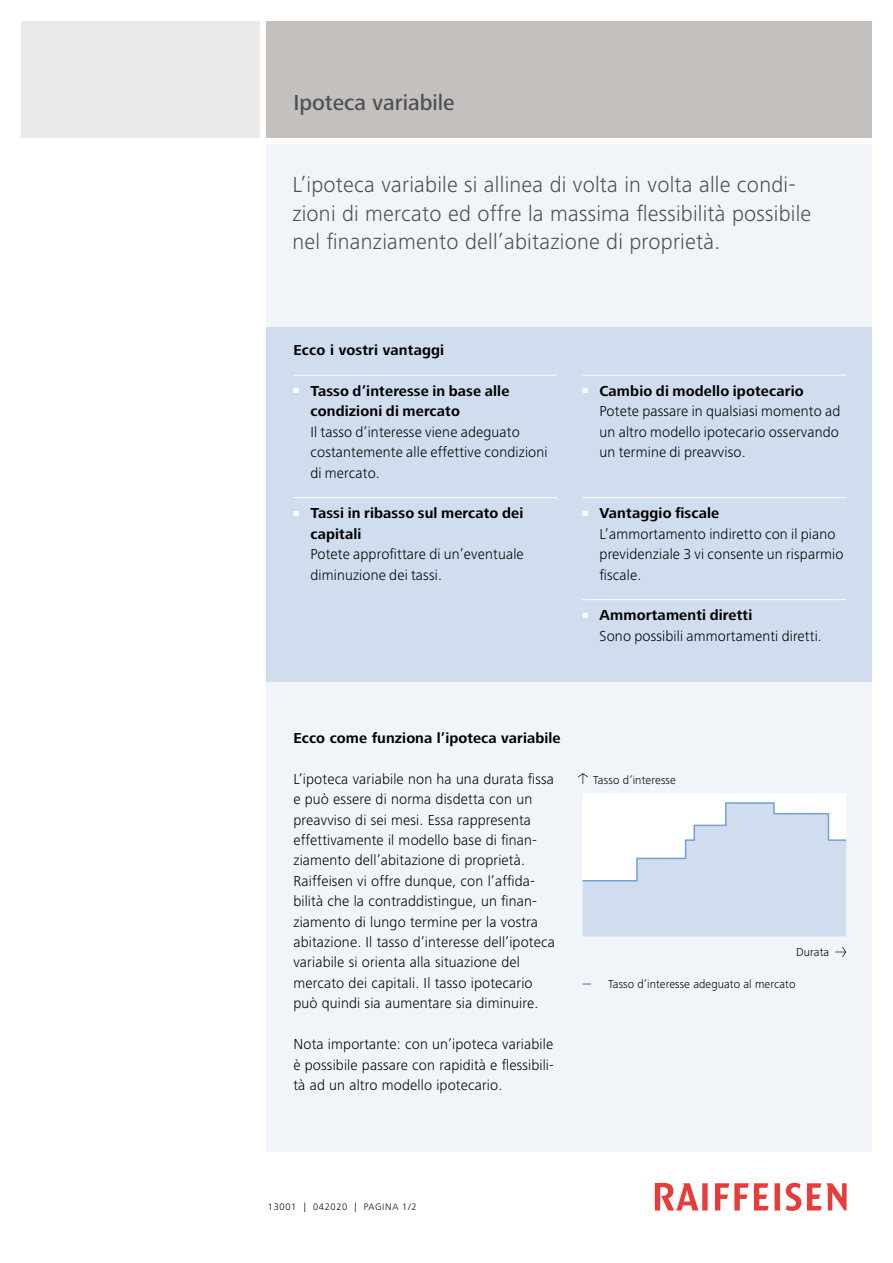
<style>
.page{position:relative;width:893px;height:1263px;background:#fff}
.page>*{position:absolute;margin:0;border:0;box-sizing:border-box;transform-origin:0 0}
.t1{font:300 22.5px/28.5px "Frutiger Next LT";letter-spacing:.01em;color:#4f4e52}
.t2{font:500 22.5px "Frutiger Next LT";color:#4f4e52}
.t3{font:300 15px/20.4px "Frutiger Next LT";letter-spacing:.01em;color:#000}
.t4{font:700 15px/20.4px "Frutiger Next LT";letter-spacing:.01em;color:#000}
.t5{font:300 12px "Frutiger Next LT";letter-spacing:.005em;color:#000}
.t6{font:300 9.75px "Frutiger Next LT";letter-spacing:.07em;color:#000}
.s1{font-weight:700}
</style>
<div class="page">
<div style="left:266px;top:144px;width:606px;height:1007px;background:#f1f5fa"></div>
<div style="left:21px;top:21px;width:239px;height:117px;background:#ebeae9"></div>
<div style="left:266px;top:21px;width:606px;height:117px;background:#c4c0be"></div>
<svg style="left:655px;top:1183px;width:192px;height:28px"></svg>
<div style="left:266px;top:327px;width:606px;height:355px;background:#d0ddef"></div>
<hr style="left:293px;top:375px;width:264px;height:1px;background:#fff">
<hr style="left:293px;top:497px;width:264px;height:1px;background:#fff">
<hr style="left:583px;top:375px;width:263px;height:1px;background:#fff">
<hr style="left:583px;top:497px;width:263px;height:1px;background:#fff">
<hr style="left:583px;top:599px;width:263px;height:1px;background:#fff">
<svg style="left:583px;top:983px;width:8px;height:2px"></svg>
<svg style="left:582px;top:794px;width:265px;height:142px"></svg>
<svg style="left:578px;top:773px;width:10px;height:11px"></svg>
<svg style="left:835px;top:947px;width:11px;height:10px"></svg>
<h1 class="t2" style="left:293px;top:90px;width:163px">Ipoteca variabile</h1>
<h1 class="t1" style="left:292px;top:171px;width:520px">L’ipoteca variabile si allinea di volta in volta alle condi&shy;zioni di mercato ed offre la massima flessibilità possibile nel finanziamento dell’abitazione di proprietà.</h1>
<p class="t4" style="left:293px;top:340px;width:152px">Ecco i vostri vantaggi</p>
<p class="t4" style="left:310px;top:381px;width:200px;text-indent:-17px"><sup>■</sup> Tasso d’interesse in base alle condizioni di mercato</p>
<p class="t3" style="left:310px;top:422px;width:239px">Il tasso d’interesse viene adeguato costantemente alle effettive condizioni di mercato.</p>
<p class="t4" style="left:310px;top:503px;width:214px;text-indent:-17px"><sup>■</sup> Tassi in ribasso sul mercato dei capitali</p>
<p class="t3" style="left:310px;top:544px;width:215px">Potete approfittare di un’eventuale diminuzione dei tassi.</p>
<p class="t3" style="left:600px;top:381px;width:242px;text-indent:-17px"><sup>■</sup> <span class="s1">Cambio di modello ipotecario </span>Potete passare in qualsiasi momento ad un altro modello ipotecario osservando un termine di preavviso.</p>
<p class="t3" style="left:600px;top:503px;width:245px;text-indent:-17px"><sup>■</sup> <span class="s1">Vantaggio fiscale<br></span>L’ammortamento indiretto con il piano previdenziale 3 vi consente un risparmio fiscale.</p>
<p class="t3" style="left:600px;top:605px;width:224px;text-indent:-17px"><sup>■</sup> <span class="s1">Ammortamenti diretti<br></span>Sono possibili ammortamenti diretti.</p>
<p class="t4" style="left:293px;top:728px;width:269px">Ecco come funziona l’ipoteca variabile</p>
<p class="t3" style="left:293px;top:769px;width:263px">L’ipoteca variabile non ha una durata fissa e può essere di norma disdetta con un preavviso di sei mesi. Essa rappresenta effettivamente il modello base di finan&shy;ziamento dell’abitazione di proprietà.<br>Raiffeisen vi offre dunque, con l’affida&shy;bilità che la contraddistingue, un finan&shy;ziamento di lungo termine per la vostra abitazione. Il tasso d’interesse dell’ipoteca variabile si orienta alla situazione del mercato dei capitali. Il tasso ipotecario può quindi sia aumentare sia diminuire.</p>
<p class="t3" style="left:293px;top:1034px;width:262px;text-align:justify">Nota importante: con un’ipoteca variabile è possibile passare con rapidità e flessibili&shy;tà ad un altro modello ipotecario.</p>
<p class="t5" style="left:593px;top:773px;width:84px">Tasso d’interesse</p>
<p class="t5" style="left:796px;top:945px;width:35px">Durata</p>
<p class="t5" style="left:608px;top:977px;width:189px">Tasso d’interesse adeguato al mercato</p>
<p class="t6" style="left:268px;top:1202px;width:150px">13001 | 042020 | PAGINA 1/2</p>
</div>
